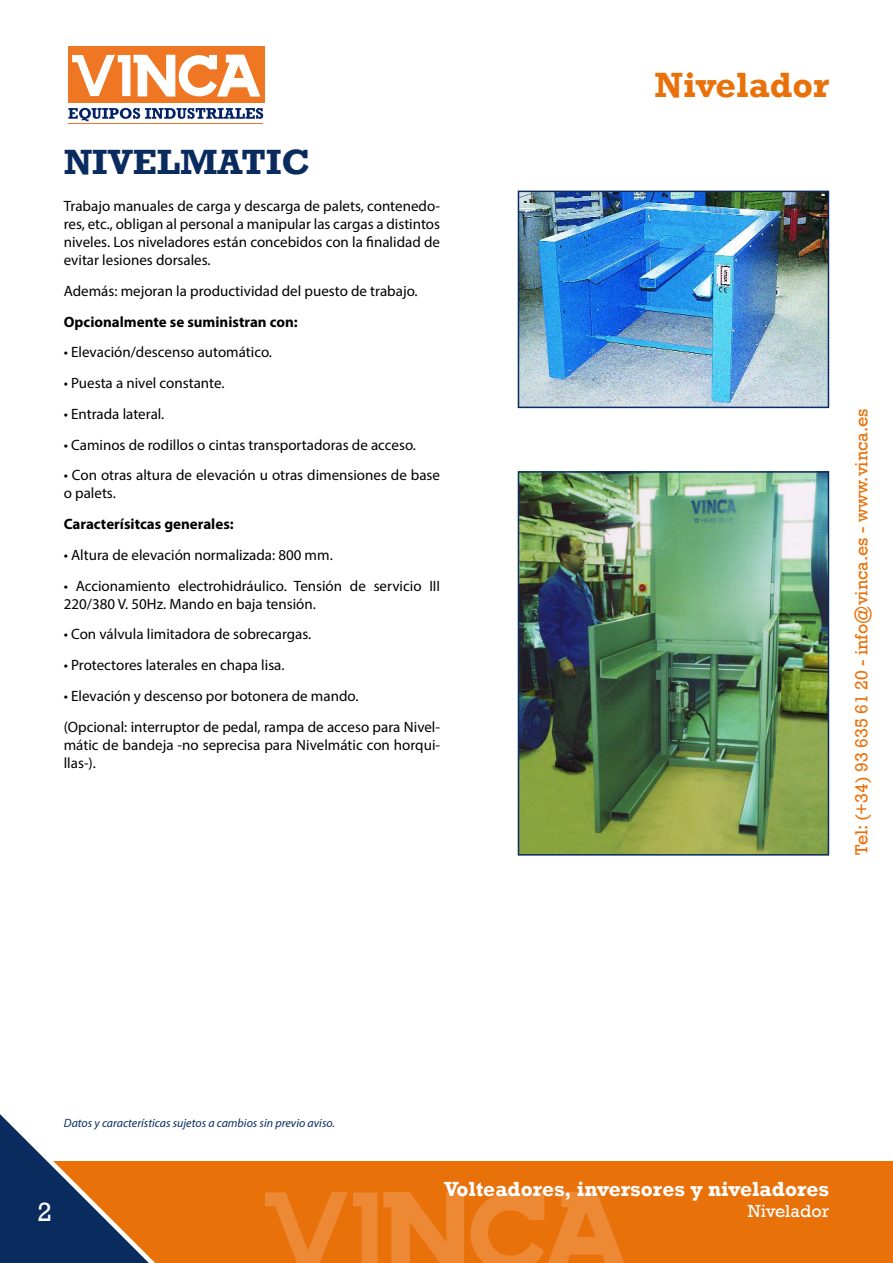
<style>
.page{position:relative;width:893px;height:1263px;background:#fff}
.page>*{position:absolute;margin:0;border:0;box-sizing:border-box;transform-origin:0 0}
.t1{font:700 36px "Rockwell";color:#092b5e}
.t2{font:700 36px "Rockwell";color:#e9710a}
.t3{font:27px "Rockwell";color:#fff}
.t4{font:700 21px "Rockwell";color:#fff}
.t5{font:18px "Rockwell";color:#e9710a}
.t6{font:18px "Rockwell";color:#fff}
.t7{font:15px/18px "Myriad Pro";color:#000}
.t8{font:700 15px "Myriad Pro";color:#000}
.t9{font:italic 12px "Myriad Pro";color:#092b5e}
</style>
<div class="page">
<div style="left:0;top:1161px;width:893px;height:102px;background:#e9710a"></div>
<svg style="left:265px;top:1192px;width:359px;height:71px"></svg>
<svg style="left:0;top:1114px;width:155px;height:149px"></svg>
<img style="left:521px;top:194px;width:305px;height:211px">
<div style="left:518px;top:191px;width:311px;height:217px;border:2px solid #092b5e"></div>
<img style="left:521px;top:474px;width:305px;height:379px">
<div style="left:518px;top:471px;width:311px;height:385px;border:2px solid #092b5e"></div>
<svg style="left:68px;top:108px;width:195px;height:14px"></svg>
<hr style="left:68px;top:123px;width:195px;height:1px;background:#ef7622">
<div style="left:68px;top:46px;width:196px;height:57px;background:#ef7622"></div>
<svg style="left:72px;top:55px;width:188px;height:42px"></svg>
<h1 class="t1" style="left:64px;top:140px;width:247px">NIVELMATIC</h1>
<p class="t7" style="left:64px;top:197px;width:378px;text-align:justify">Trabajo manuales de carga y descarga de palets, contenedo&shy;res, etc., obligan al personal a manipular las cargas a distintos niveles. Los niveladores están concebidos con la finalidad de evitar lesiones dorsales.</p>
<p class="t7" style="left:64px;top:282px;width:355px">Además: mejoran la productividad del puesto de trabajo.</p>
<p class="t8" style="left:64px;top:312px;width:235px">Opcionalmente se suministran con:</p>
<p class="t7" style="left:64px;top:343px;width:210px">• Elevación/descenso automático.</p>
<p class="t7" style="left:64px;top:374px;width:162px">• Puesta a nivel constante.</p>
<p class="t7" style="left:64px;top:405px;width:102px">• Entrada lateral.</p>
<p class="t7" style="left:64px;top:435px;width:354px">• Caminos de rodillos o cintas transportadoras de acceso.</p>
<p class="t7" style="left:64px;top:466px;width:378px">• Con otras altura de elevación u otras dimensiones de base o palets.</p>
<p class="t8" style="left:64px;top:514px;width:171px">Caracterísitcas generales:</p>
<p class="t7" style="left:64px;top:546px;width:270px">• Altura de elevación normalizada: 800 mm.</p>
<p class="t7" style="left:64px;top:576px;width:378px">• Accionamiento electrohidráulico. Tensión de servicio III<br>220/380 V. 50Hz. Mando en baja tensión.</p>
<p class="t7" style="left:64px;top:625px;width:249px">• Con válvula limitadora de sobrecargas.</p>
<p class="t7" style="left:64px;top:656px;width:222px">• Protectores laterales en chapa lisa.</p>
<p class="t7" style="left:64px;top:680px;width:378px;line-height:30.8px">• Elevación y descenso por botonera de mando.<br>(Opcional: interruptor de pedal, rampa de acceso para Nivel-</p>
<p class="t7" style="left:64px;top:735px;width:378px">mátic de bandeja -no seprecisa para Nivelmátic con horqui&shy;llas-).</p>
<h1 class="t2" style="left:654px;top:64px;width:176px">Nivelador</h1>
<p class="t5" style="left:851px;top:855px;width:448px;rotate:-90deg">Tel: (+34) 93 635 61 20 - info@vinca.es - www.vinca.es</p>
<p class="t9" style="left:64px;top:1116px;width:273px">Datos y características sujetos a cambios sin previo aviso.</p>
<h2 class="t3" style="left:38px;top:1196px;width:16px">2</h2>
<h3 class="t4" style="left:444px;top:1176px;width:387px">Volteadores, inversores y niveladores</h3>
<p class="t6" style="left:748px;top:1201px;width:83px">Nivelador</p>
</div>
